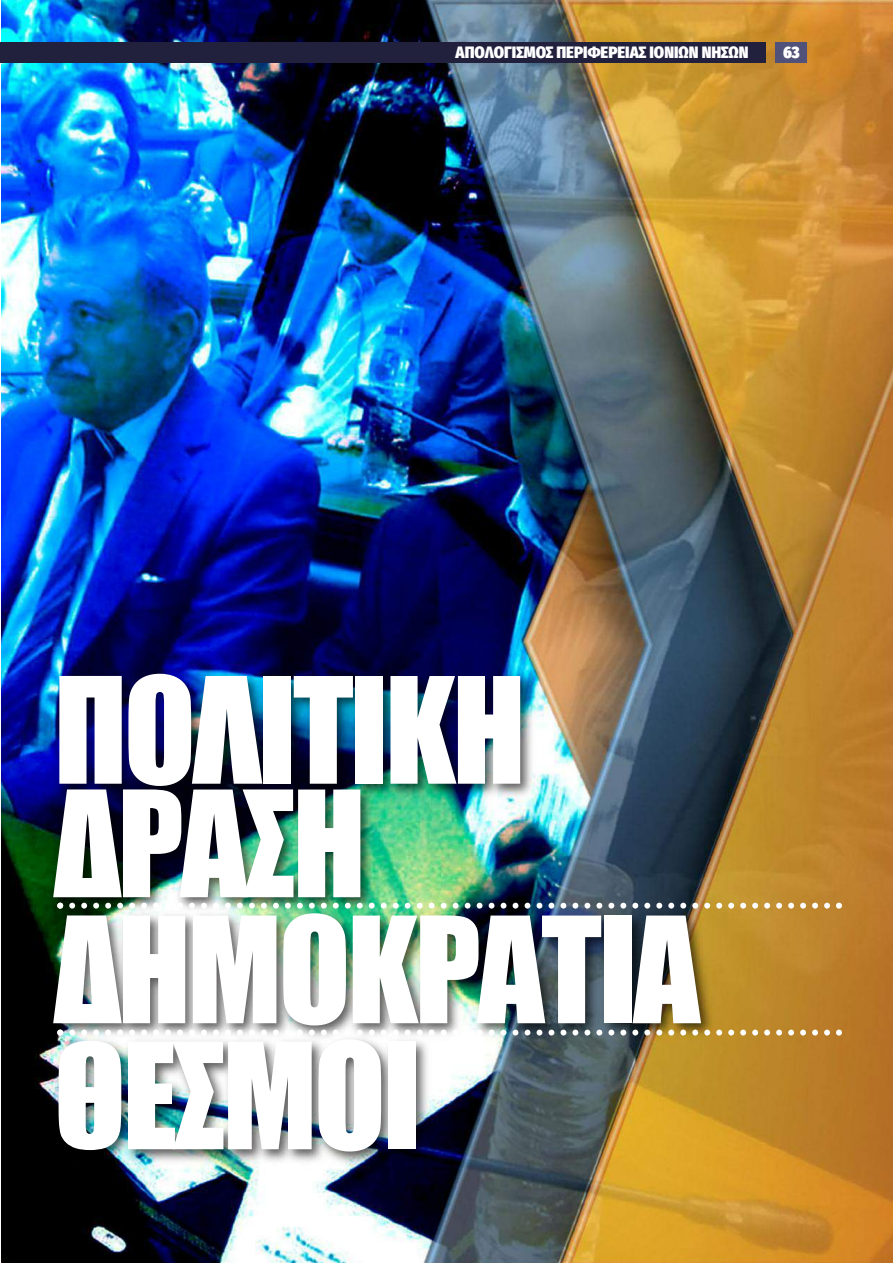
<style>
.page{position:relative;width:893px;height:1263px;background:#fff}
.page>*{position:absolute;margin:0;border:0;box-sizing:border-box;transform-origin:0 0}
.t1{font:136.2px/113.6px "Impact";letter-spacing:-.025em;color:#fff}
.t2{font:800 16.5px "Fira Sans Condensed";color:#fff}
.t3{font:900 16.5px "Fira Sans Condensed";color:#fff}
</style>
<div class="page">
<img style="left:1px;top:1px;width:892px;height:1262px">
<img style="left:1px;top:639px;width:858px;height:596px">
<img style="left:57px;top:903px;width:785px;height:6px">
<div style="left:775px;top:43px;width:32px;height:20px;background:#505279"></div>
<div style="left:0;top:43px;width:765px;height:20px;background:#21203d"></div>
<svg style="left:57px;top:1029px;width:785px;height:6px"></svg>
<p class="t2" style="left:456px;top:46px;width:294px">ΑΠΟΛΟΓΙΣΜΟΣ ΠΕΡΙΦΕΡΕΙΑΣ ΙΟΝΙΩΝ ΝΗΣΩΝ</p>
<p class="t3" style="left:783px;top:46px;width:18px">63</p>
<h1 class="t1" style="left:54px;top:672px;width:473px">ΠΟΛΙΤΙΚΗ<br>ΔΡΑΣΗ</h1>
<h1 class="t1" style="left:54px;top:906px;width:648px;line-height:126px">ΔΗΜΟΚΡΑΤΙΑ<br>ΘΕΣΜΟΙ</h1>
</div>
